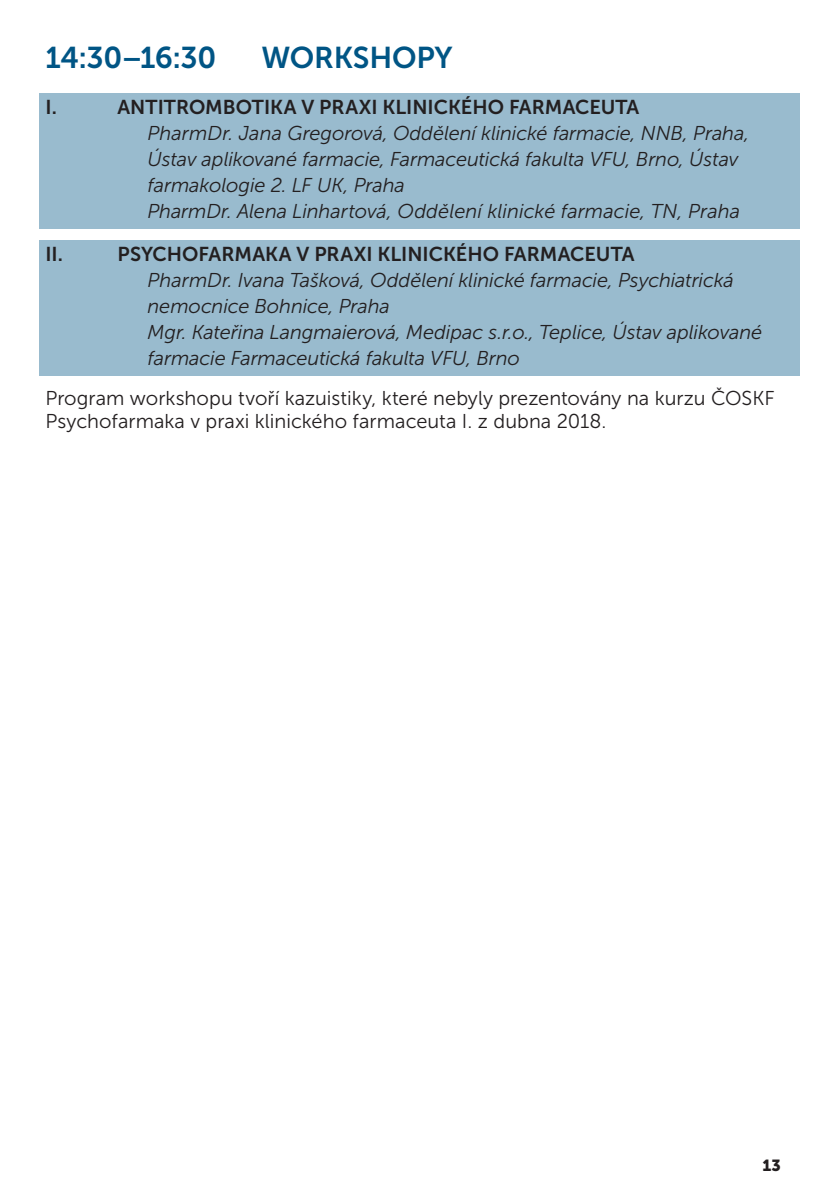
<style>
.page{position:relative;width:840px;height:1191px;background:#fff}
.page>*{position:absolute;margin:0;border:0;box-sizing:border-box;transform-origin:0 0}
.t1{font:30px "Museo Sans 700";letter-spacing:-.01em;color:#005585}
.předsedající{font:italic 20px/26px "Museo Sans 300";letter-spacing:-.005em;color:#231f20}
.t2{font:20px/23px "Museo Sans 300";color:#231f20}
.sekce{font:20px "Museo Sans 700";color:#231f20}
.t3{font:16px "Museo Sans 900";color:#231f20}
</style>
<div class="page">
<div style="left:40px;top:93px;width:759px;height:32px;background:#99bbce"></div>
<div style="left:40px;top:119px;width:759px;height:84px;background:#99bbce"></div>
<div style="left:40px;top:197px;width:759px;height:32px;background:#99bbce"></div>
<div style="left:40px;top:240px;width:759px;height:32px;background:#99bbce"></div>
<div style="left:40px;top:266px;width:759px;height:58px;background:#99bbce"></div>
<div style="left:40px;top:318px;width:759px;height:58px;background:#99bbce"></div>
<p class="t1" style="left:45px;top:41px;width:172px">14:30−16:30</p>
<p class="t1" style="left:261px;top:41px;width:192px">WORKSHOPY</p>
<p class="sekce" style="left:45px;top:96px;width:13px">I.</p>
<p class="sekce" style="left:117px;top:96px;width:523px">ANTITROMBOTIKA V PRAXI KLINICKÉHO FARMACEUTA</p>
<p class="předsedající" style="left:147px;top:120px;width:603px">PharmDr. Jana Gregorová, Oddělení klinické farmacie, NNB, Praha,<br>Ústav aplikované farmacie, Farmaceutická fakulta VFU, Brno, Ústav farmakologie 2. LF UK, Praha</p>
<p class="předsedající" style="left:147px;top:198px;width:594px">PharmDr. Alena Linhartová, Oddělení klinické farmacie, TN, Praha</p>
<p class="sekce" style="left:45px;top:243px;width:19px">II.</p>
<p class="sekce" style="left:117px;top:243px;width:518px">PSYCHOFARMAKA V PRAXI KLINICKÉHO FARMACEUTA</p>
<p class="předsedající" style="left:147px;top:267px;width:587px">PharmDr. Ivana Tašková, Oddělení klinické farmacie, Psychiatrická nemocnice Bohnice, Praha</p>
<p class="předsedající" style="left:147px;top:319px;width:615px">Mgr. Kateřina Langmaierová, Medipac s.r.o., Teplice, Ústav aplikované farmacie Farmaceutická fakulta VFU, Brno</p>
<p class="t2" style="left:45px;top:387px;width:730px">Program workshopu tvoří kazuistiky, které nebyly prezentovány na kurzu ČOSKF<br>Psychofarmaka v praxi klinického farmaceuta I. z dubna 2018.</p>
<p class="t3" style="left:762px;top:1156px;width:20px">13</p>
</div>
